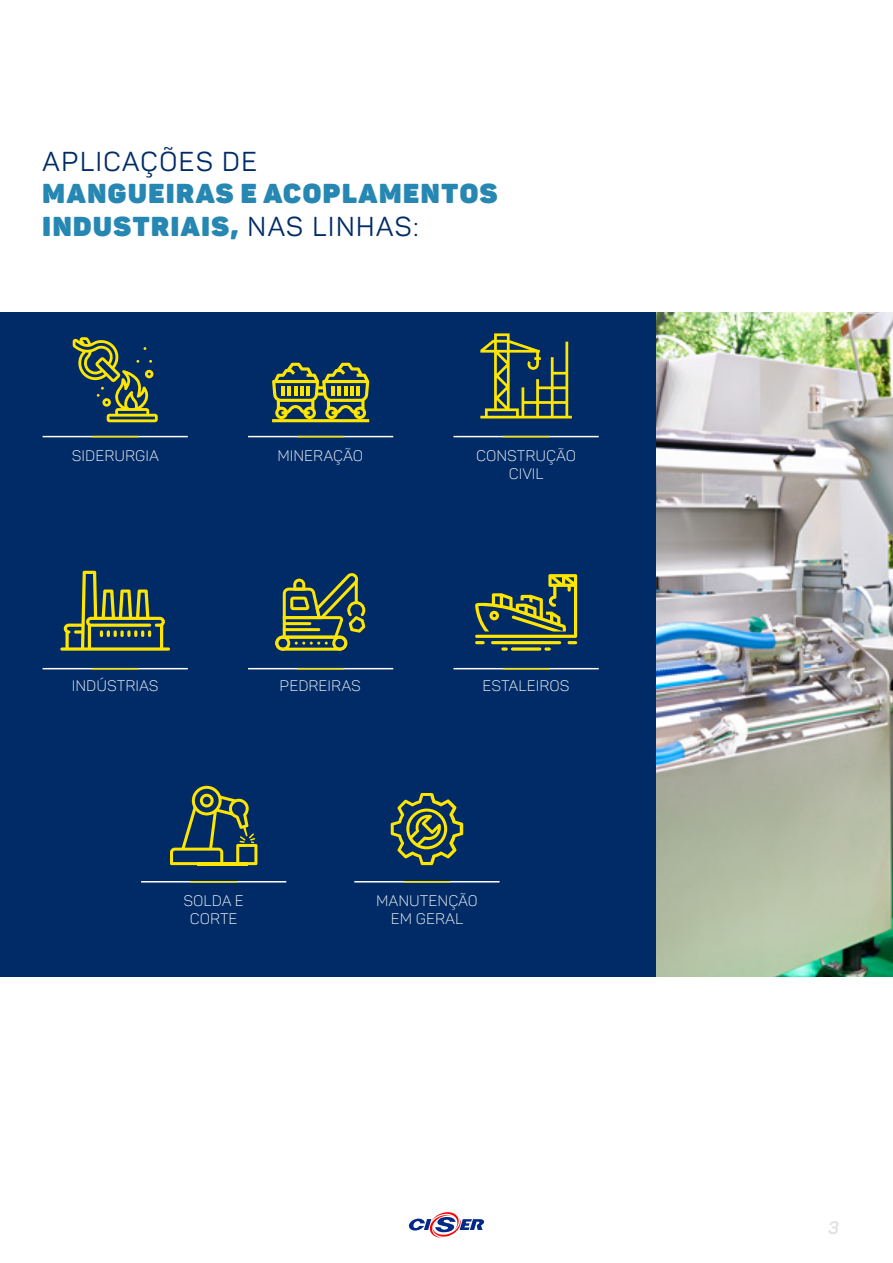
<style>
.page{position:relative;width:893px;height:1263px;background:#fff}
.page>*{position:absolute;margin:0;border:0;box-sizing:border-box;transform-origin:0 0}
.t1{font:800 27px/32.4px "Panton";letter-spacing:.06em;color:#2787b3}
.t2{font:27px "Panton";letter-spacing:.06em;color:#002b66}
.t3{font:italic 700 18px "Panton";color:#e3e3e3}
.t4{font:300 15px/18px "Panton Demo";color:#fff;text-align:center}
.s1{font-weight:400;color:#002b66}
</style>
<div class="page">
<svg style="left:408px;top:1212px;width:76px;height:26px"></svg>
<div style="left:0;top:312px;width:656px;height:665px;background:#002b66"></div>
<hr style="left:43px;top:436px;width:145px;height:1px;background:#fff">
<hr style="left:92px;top:436px;width:47px;height:1px;background:#fee600">
<hr style="left:248px;top:436px;width:145px;height:1px;background:#fff">
<hr style="left:297px;top:436px;width:47px;height:1px;background:#fee600">
<hr style="left:453px;top:436px;width:146px;height:1px;background:#fff">
<hr style="left:503px;top:436px;width:46px;height:1px;background:#fee600">
<hr style="left:43px;top:668px;width:145px;height:1px;background:#fff">
<hr style="left:92px;top:668px;width:47px;height:1px;background:#fee600">
<hr style="left:248px;top:668px;width:145px;height:1px;background:#fff">
<hr style="left:297px;top:668px;width:47px;height:1px;background:#fee600">
<hr style="left:453px;top:668px;width:146px;height:1px;background:#fff">
<hr style="left:503px;top:668px;width:46px;height:1px;background:#fee600">
<hr style="left:141px;top:881px;width:145px;height:1px;background:#fff">
<hr style="left:190px;top:881px;width:47px;height:1px;background:#fee600">
<svg style="left:480px;top:333px;width:92px;height:85px"></svg>
<svg style="left:73px;top:337px;width:85px;height:85px"></svg>
<svg style="left:272px;top:363px;width:97px;height:59px"></svg>
<svg style="left:60px;top:571px;width:110px;height:80px"></svg>
<svg style="left:275px;top:573px;width:90px;height:78px"></svg>
<svg style="left:475px;top:574px;width:102px;height:77px"></svg>
<hr style="left:354px;top:881px;width:146px;height:1px;background:#fff">
<hr style="left:404px;top:881px;width:46px;height:1px;background:#fee600">
<svg style="left:391px;top:793px;width:72px;height:72px"></svg>
<svg style="left:170px;top:786px;width:87px;height:79px"></svg>
<hr style="left:197px;top:862px;width:51px;height:3px;background:#fee600">
<img style="left:656px;top:312px;width:237px;height:665px">
<h1 class="t2" style="left:43px;top:145px;width:216px">APLICAÇÕES DE</h1>
<h1 class="t1" style="left:43px;top:177px;width:456px">MANGUEIRAS E ACOPLAMENTOS<br>INDUSTRIAIS, <span class="s1">NAS LINHAS:</span></h1>
<p class="t4" style="left:72px;top:446px;width:89px">SIDERURGIA</p>
<p class="t4" style="left:277px;top:446px;width:87px">MINERAÇÃO</p>
<p class="t4" style="left:476px;top:446px;width:102px">CONSTRUÇÃO<br>CIVIL</p>
<p class="t4" style="left:72px;top:677px;width:88px">INDÚSTRIAS</p>
<p class="t4" style="left:280px;top:677px;width:83px">PEDREIRAS</p>
<p class="t4" style="left:482px;top:677px;width:89px">ESTALEIROS</p>
<p class="t4" style="left:183px;top:892px;width:62px">SOLDA E<br>CORTE</p>
<p class="t4" style="left:376px;top:892px;width:103px">MANUTENÇÃ0<br>EM GERAL</p>
<p class="t3" style="left:828px;top:1216px;width:12px">3</p>
</div>
